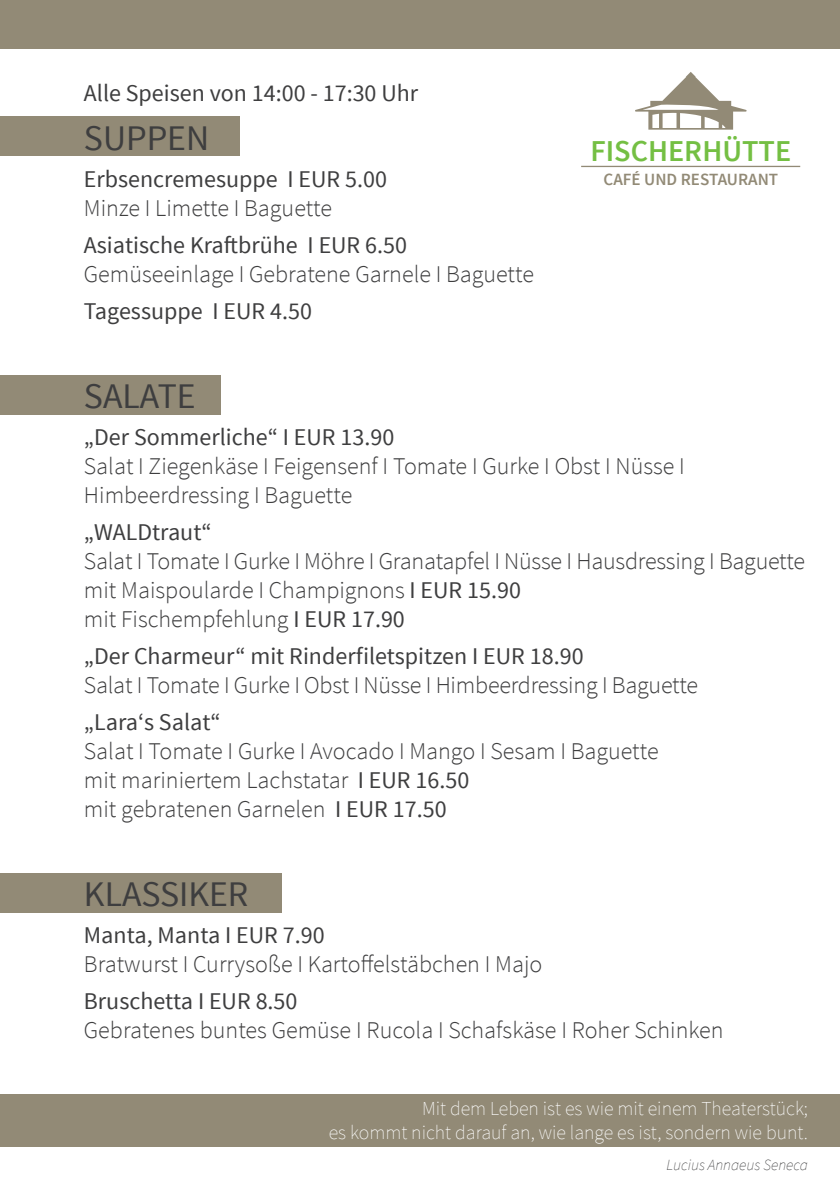
<style>
.page{position:relative;width:840px;height:1191px;background:#fff}
.page>*{position:absolute;margin:0;border:0;box-sizing:border-box;transform-origin:0 0}
.t1{font:36px "Source Sans Pro";color:#3e3e3f}
.t2{font:600 30.2px "Source Sans Pro";color:#74bf43}
.t3{font:300 24px/28.8px "Source Sans Pro";color:#3e3e3f}
.t4{font:24px "Source Sans Pro";color:#3e3e3f}
.t5{font:200 19.8px/23.8px "Source Sans Pro";color:#fff;text-align:right}
.t6{font:600 17.2px "Source Sans Pro";color:#928a76}
.t7{font:italic 200 15.6px "Source Sans Pro";color:#3e3e3f}
.s1{font-weight:400}
</style>
<div class="page">
<div style="left:0;top:117px;width:240px;height:39px;background:#928a76"></div>
<div style="left:0;top:375px;width:220px;height:40px;background:#928a76"></div>
<div style="left:0;top:873px;width:281px;height:40px;background:#928a76"></div>
<div style="left:0;top:0;width:839px;height:48px;background:#928a76"></div>
<div style="left:0;top:1094px;width:839px;height:52px;background:#928a76"></div>
<svg style="left:635px;top:72px;width:111px;height:58px"></svg>
<hr style="left:581px;top:166px;width:218px;height:1px;background:#928a76">
<p class="t4" style="left:84px;top:78px;width:335px">Alle Speisen von 14:00 - 17:30 Uhr</p>
<h1 class="t1" style="left:84px;top:115px;width:127px">SUPPEN</h1>
<p class="t4" style="left:84px;top:164px;width:304px">Erbsencremesuppe I EUR 5.00</p>
<p class="t3" style="left:84px;top:193px;width:249px">Minze I Limette I Baguette</p>
<p class="t4" style="left:84px;top:230px;width:324px">Asiatische Kraftbrühe I EUR 6.50</p>
<p class="t3" style="left:84px;top:259px;width:451px">Gemüseeinlage I Gebratene Garnele I Baguette</p>
<p class="t4" style="left:84px;top:296px;width:229px">Tagessuppe I EUR 4.50</p>
<p class="t2" style="left:590px;top:132px;width:202px">FISCHERHÜTTE</p>
<p class="t6" style="left:603px;top:168px;width:88px">CAFÉ UND REST</p>
<p class="t6" style="left:717px;top:168px;width:61px">AURANT</p>
<h1 class="t1" style="left:84px;top:374px;width:113px">SALATE</h1>
<p class="t4" style="left:84px;top:422px;width:311px">„Der Sommerliche“ I EUR 13.90</p>
<p class="t3" style="left:84px;top:452px;width:602px">Salat I Ziegenkäse I Feigensenf I Tomate I Gurke I Obst I Nüsse I<br>Himbeerdressing I Baguette</p>
<p class="t4" style="left:84px;top:517px;width:129px">„WALDtraut“</p>
<p class="t3" style="left:84px;top:547px;width:722px">Salat I Tomate I Gurke I Möhre I Granatapfel I Nüsse I Hausdressing I Baguette mit Maispoularde I Champignons <span class="s1">I EUR 15.90<br></span>mit Fischempfehlung <span class="s1">I EUR 17.90</span></p>
<p class="t4" style="left:84px;top:641px;width:501px">„Der Charmeur“ mit Rinderfiletspitzen I EUR 18.90</p>
<p class="t3" style="left:84px;top:670px;width:615px">Salat I Tomate I Gurke I Obst I Nüsse I Himbeerdressing I Baguette</p>
<p class="t4" style="left:84px;top:707px;width:138px">„Lara‘s Salat“</p>
<p class="t3" style="left:84px;top:737px;width:575px">Salat I Tomate I Gurke I Avocado I Mango I Sesam I Baguette mit mariniertem Lachstatar <span class="s1">I EUR 16.50<br></span>mit gebratenen Garnelen <span class="s1">I EUR 17.50</span></p>
<h1 class="t1" style="left:84px;top:871px;width:166px">KLASSIKER</h1>
<p class="t4" style="left:84px;top:920px;width:242px">Manta, Manta I EUR 7.90</p>
<p class="t3" style="left:84px;top:949px;width:459px">Bratwurst I Currysoße I Kartoffelstäbchen I Majo</p>
<p class="t4" style="left:84px;top:986px;width:215px">Bruschetta I EUR 8.50</p>
<p class="t3" style="left:84px;top:1015px;width:641px">Gebratenes buntes Gemüse I Rucola I Schafskäse I Roher Schinken</p>
<p class="t5" style="left:328px;top:1097px;width:480px">Mit dem Leben ist es wie mit einem Theaterstück;<br>es kommt nicht darauf an, wie lange es ist, sondern wie bunt.</p>
<p class="t7" style="left:666px;top:1155px;width:143px">Lucius Annaeus Seneca</p>
</div>
